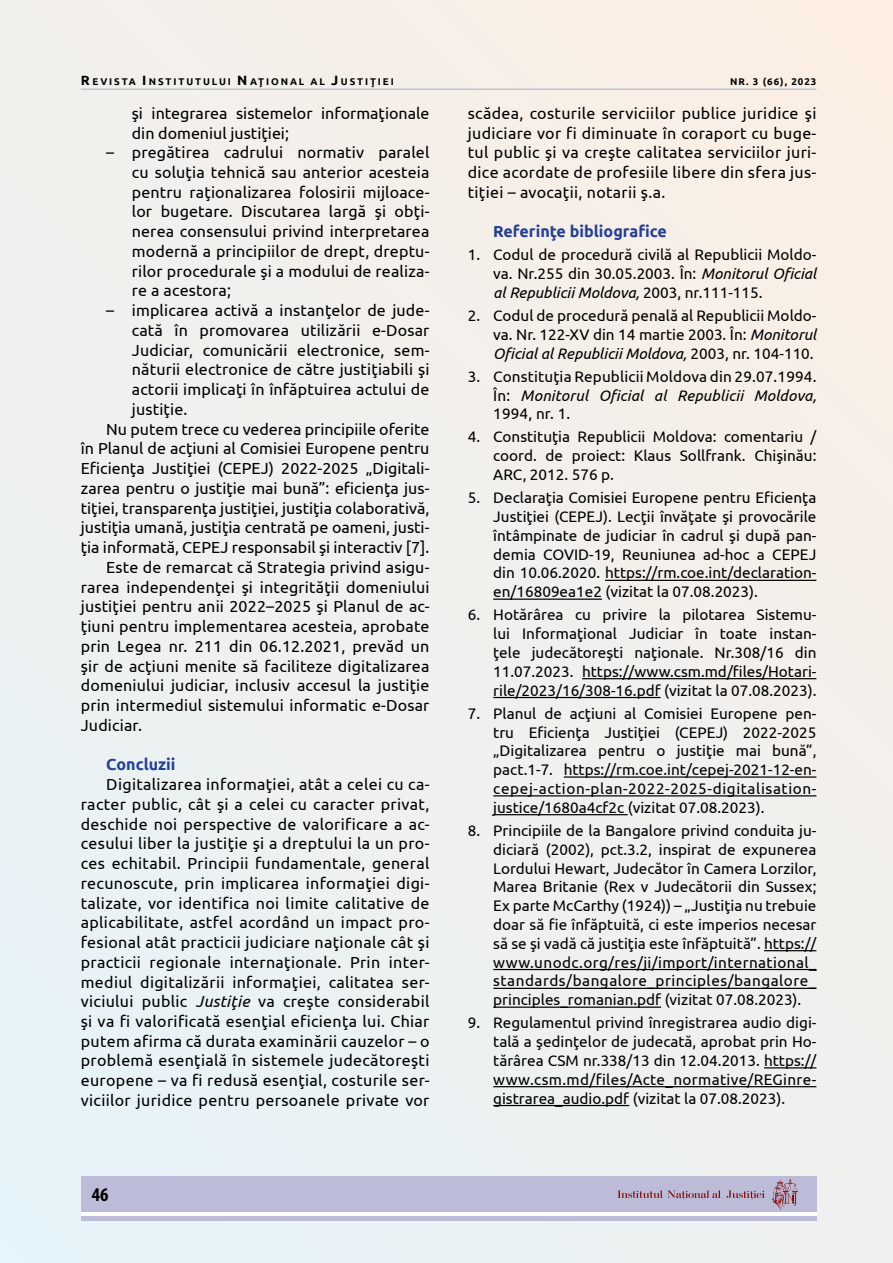
<style>
.page{position:relative;width:893px;height:1263px;background:#f1f0ed}
.page>*{position:absolute;margin:0;border:0;box-sizing:border-box;transform-origin:0 0}
.t1{font:700 condensed 19.5px "Myriad Pro";color:#000}
.t2{font:16.05px/19.8px "Ubuntu";letter-spacing:.01em;color:#000;text-align:justify}
.t3{font:700 16.05px "Ubuntu";color:#25408f}
.t4{font:15.3px/18.8px "Ubuntu";color:#000;text-align:justify}
.t5{font:700 9.75px "Ubuntu";letter-spacing:.195em;color:#000}
.s1{font-size:13.5px}
.s2{font-style:italic}
</style>
<div class="page">
<hr style="left:81px;top:89px;width:735px;height:1px;background:#95b6df">
<div style="left:81px;top:1176px;width:735px;height:45px;background:#bcbcd8"></div>
<hr style="left:81px;top:1213px;width:735px;height:3px;background:#fff">
<svg style="left:617px;top:1190px;width:104px;height:9px"></svg>
<svg style="left:727px;top:1190px;width:38px;height:9px"></svg>
<svg style="left:772px;top:1179px;width:26px;height:31px"></svg>
<hr style="left:605px;top:580px;width:211px;height:1px;background:#000">
<hr style="left:493px;top:598px;width:109px;height:2px;background:#000">
<hr style="left:582px;top:678px;width:234px;height:1px;background:#000">
<hr style="left:493px;top:697px;width:168px;height:1px;background:#000">
<hr style="left:564px;top:776px;width:252px;height:2px;background:#000">
<hr style="left:493px;top:795px;width:323px;height:1px;background:#000">
<hr style="left:493px;top:814px;width:135px;height:1px;background:#000">
<hr style="left:764px;top:950px;width:52px;height:1px;background:#000">
<hr style="left:493px;top:969px;width:323px;height:1px;background:#000">
<hr style="left:493px;top:988px;width:323px;height:1px;background:#000">
<hr style="left:493px;top:1006px;width:168px;height:2px;background:#000">
<hr style="left:764px;top:1067px;width:52px;height:1px;background:#000">
<hr style="left:493px;top:1086px;width:323px;height:1px;background:#000">
<hr style="left:493px;top:1105px;width:136px;height:1px;background:#000">
<p class="t5" style="left:81px;top:76px;width:315px"><span class="s1">R</span>EVISTA <span class="s1">I</span>NSTITUTULUI <span class="s1">N</span>AŢIONAL AL <span class="s1">J</span>USTIŢIEI</p>
<p class="t5" style="left:730px;top:75px;width:88px">NR. 3 (66), 2023</p>
<p class="t2" style="left:132px;top:103px;width:299px">şi integrarea sistemelor informaţionale din domeniul justiţiei;</p>
<p class="t2" style="left:132px;top:142px;width:299px;text-indent:-26px">– pregătirea cadrului normativ paralel cu soluţia tehnică sau anterior acesteia pentru raţionalizarea folosirii mijloace&shy;lor bugetare. Discutarea largă şi obţi&shy;nerea consensului privind interpretarea modernă a principiilor de drept, dreptu&shy;rilor procedurale şi a modului de realiza&shy;re a acestora;</p>
<p class="t2" style="left:106px;top:300px;width:325px">– implicarea activă a instanţelor de jude-</p>
<p class="t2" style="left:132px;top:320px;width:299px">cată în promovarea utilizării e-Dosar</p>
<p class="t2" style="left:132px;top:340px;width:299px">Judiciar, comunicării electronice, sem-</p>
<p class="t2" style="left:132px;top:359px;width:299px">năturii electronice de către justiţiabili şi</p>
<p class="t2" style="left:132px;top:379px;width:299px">actorii implicaţi în înfăptuirea actului de</p>
<p class="t2" style="left:132px;top:399px;width:57px">justiţie.</p>
<p class="t2" style="left:106px;top:419px;width:325px">Nu putem trece cu vederea principiile oferite</p>
<p class="t2" style="left:81px;top:438px;width:350px">în Planul de acţiuni al Comisiei Europene pentru</p>
<p class="t2" style="left:81px;top:458px;width:350px">Eficienţa Justiţiei (CEPEJ) 2022-2025 „Digitali-</p>
<p class="t2" style="left:81px;top:478px;width:350px">zarea pentru o justiţie mai bună”: eficienţa jus-</p>
<p class="t2" style="left:81px;top:497px;width:350px">tiţiei, transparenţa justiţiei, justiţia colaborativă,</p>
<p class="t2" style="left:81px;top:517px;width:350px">justiţia umană, justiţia centrată pe oameni, justi-</p>
<p class="t2" style="left:81px;top:537px;width:350px">ţia informată, CEPEJ responsabil şi interactiv [7].</p>
<p class="t2" style="left:106px;top:557px;width:325px">Este de remarcat că Strategia privind asigu-</p>
<p class="t2" style="left:81px;top:576px;width:350px">rarea independenţei şi integrităţii domeniului</p>
<p class="t2" style="left:81px;top:596px;width:350px">justiţiei pentru anii 2022–2025 şi Planul de ac-</p>
<p class="t2" style="left:81px;top:616px;width:350px">ţiuni pentru implementarea acesteia, aprobate</p>
<p class="t2" style="left:81px;top:636px;width:350px">prin Legea nr. 211 din 06.12.2021, prevăd un</p>
<p class="t2" style="left:81px;top:655px;width:350px">şir de acţiuni menite să faciliteze digitalizarea</p>
<p class="t2" style="left:81px;top:675px;width:350px">domeniului judiciar, inclusiv accesul la justiţie</p>
<p class="t2" style="left:81px;top:695px;width:350px">prin intermediul sistemului informatic e-Dosar</p>
<p class="t2" style="left:81px;top:715px;width:63px">Judiciar.</p>
<p class="t3" style="left:106px;top:755px;width:71px">Concluzii</p>
<p class="t2" style="left:81px;top:774px;width:350px;text-indent:26px">Digitalizarea informaţiei, atât a celei cu ca&shy;racter public, cât şi a celei cu caracter privat, deschide noi perspective de valorificare a ac&shy;cesului liber la justiţie şi a dreptului la un pro&shy;ces echitabil. Principii fundamentale, general recunoscute, prin implicarea informaţiei digi&shy;talizate, vor identifica noi limite calitative de aplicabilitate, astfel acordând un impact pro&shy;fesional atât practicii judiciare naţionale cât şi practicii regionale internaţionale. Prin inter&shy;mediul digitalizării informaţiei, calitatea ser&shy;viciului public <span class="s2">Justiţie</span> va creşte considerabil şi va fi valorificată esenţial eficienţa lui. Chiar putem afirma că durata examinării cauzelor – o problemă esenţială în sistemele judecătoreşti europene – va fi redusă esenţial, costurile ser&shy;viciilor juridice pentru persoanele private vor</p>
<p class="t1" style="left:92px;top:1182px;width:18px">46</p>
<p class="t2" style="left:468px;top:103px;width:350px">scădea, costurile serviciilor publice juridice şi judiciare vor fi diminuate în coraport cu buge&shy;tul public şi va creşte calitatea serviciilor juri&shy;dice acordate de profesiile libere din sfera jus&shy;tiţiei – avocaţii, notarii ş.a.</p>
<p class="t3" style="left:493px;top:222px;width:175px">Referinţe bibliografice</p>
<p class="t4" style="left:493px;top:245px;width:325px;text-indent:-26px">1. Codul de procedură civilă al Republicii Moldo&shy;va. Nr.255 din 30.05.2003. În: <span class="s2">Monitorul Oficial al Republicii Moldova,</span> 2003, nr.111-115.</p>
<p class="t4" style="left:493px;top:306px;width:325px;text-indent:-26px">2. Codul de procedură penală al Republicii Moldo&shy;va. Nr. 122-XV din 14 martie 2003. În: <span class="s2">Monitorul Oficial al Republicii Moldova,</span> 2003, nr. 104-110.</p>
<p class="t4" style="left:493px;top:366px;width:325px;text-indent:-26px">3. Constituţia Republicii Moldova din 29.07.1994.<br>În: <span class="s2">Monitorul Oficial al Republicii Moldova, </span>1994, nr. 1.</p>
<p class="t4" style="left:493px;top:427px;width:325px;text-indent:-26px">4. Constituţia Republicii Moldova: comentariu / coord. de proiect: Klaus Sollfrank. Chişinău:<br>ARC, 2012. 576 p.</p>
<p class="t4" style="left:493px;top:488px;width:325px;text-indent:-26px">5. Declaraţia Comisiei Europene pentru Eficienţa Justiţiei (CEPEJ). Lecţii învăţate şi provocările întâmpinate de judiciar în cadrul şi după pan&shy;demia COVID-19, Reuniunea ad-hoc a CEPEJ din 10.06.2020. https://rm.coe.int/declaration&shy;en/16809ea1e2 (vizitat la 07.08.2023).</p>
<p class="t4" style="left:493px;top:605px;width:325px;text-indent:-26px">6. Hotărârea cu privire la pilotarea Sistemu&shy;lui Informaţional Judiciar în toate instan&shy;ţele judecătoreşti naţionale. Nr.308/16 din 11.07.2023. https://www.csm.md/files/Hotari&shy;rile/2023/16/308-16.pdf (vizitat la 07.08.2023).</p>
<p class="t4" style="left:493px;top:703px;width:325px;text-indent:-26px">7. Planul de acţiuni al Comisiei Europene pen&shy;tru Eficienţa Justiţiei (CEPEJ) 2022-2025 „Digitalizarea pentru o justiţie mai bună”, pact.1-7. https://rm.coe.int/cepej-2021-12-en&shy;cepej-action-plan-2022-2025-digitalisation&shy;justice/1680a4cf2c (vizitat 07.08.2023).</p>
<p class="t4" style="left:493px;top:821px;width:325px;text-indent:-26px">8. Principiile de la Bangalore privind conduita ju&shy;diciară (2002), pct.3.2, inspirat de expunerea Lordului Hewart, Judecător în Camera Lorzilor, Marea Britanie (Rex v Judecătorii din Sussex; Ex parte McCarthy (1924)) – „Justiţia nu trebuie doar să fie înfăptuită, ci este imperios necesar să se şi vadă că justiţia este înfăptuită”. https:// www.unodc.org/res/ji/import/international_ standards/bangalore_principles/bangalore_ principles_romanian.pdf (vizitat 07.08.2023).</p>
<p class="t4" style="left:493px;top:1013px;width:325px;text-indent:-26px">9. Regulamentul privind înregistrarea audio digi&shy;tală a şedinţelor de judecată, aprobat prin Ho&shy;tărârea CSM nr.338/13 din 12.04.2013. https:// www.csm.md/files/Acte_normative/REGinre&shy;gistrarea_audio.pdf (vizitat la 07.08.2023).</p>
</div>
